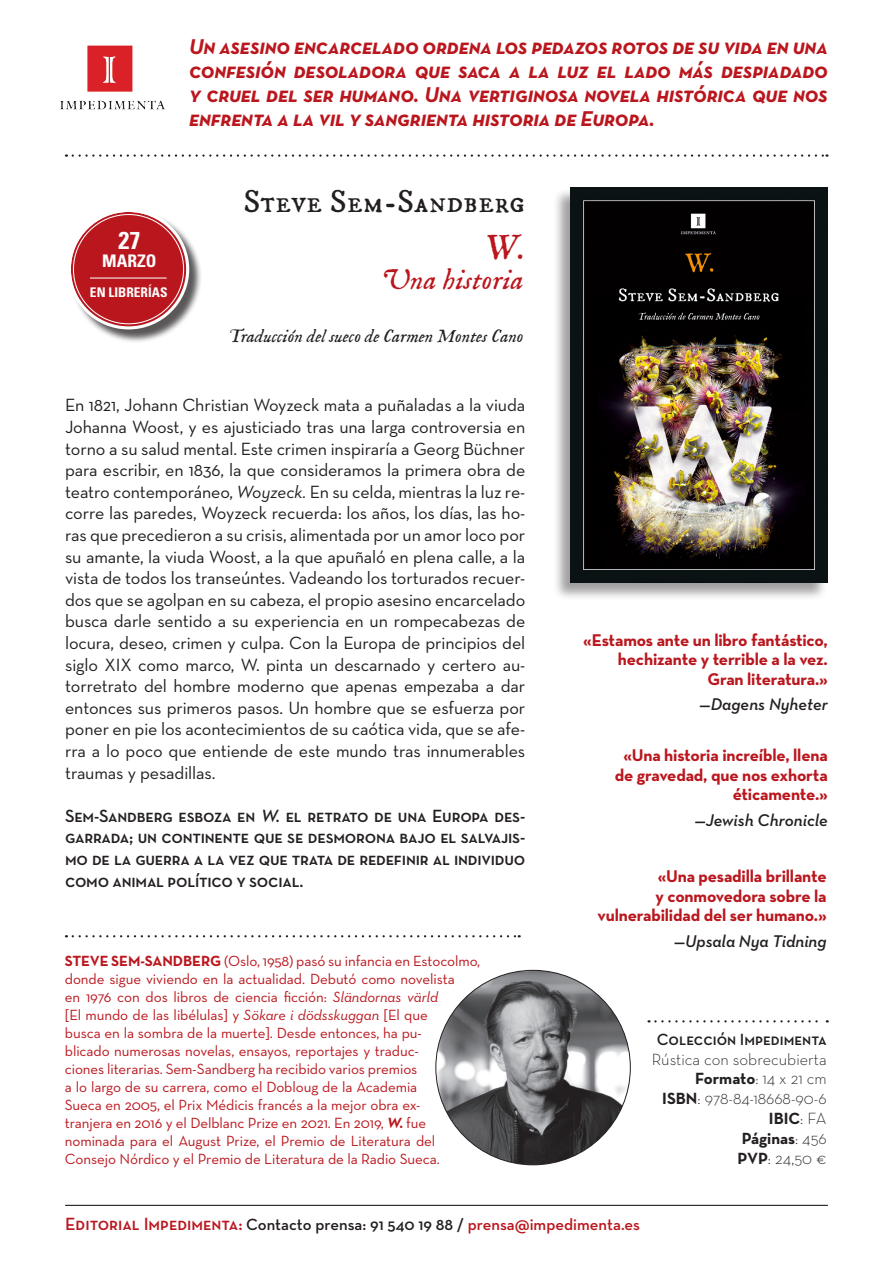
<style>
.page{position:relative;width:893px;height:1263px;background:#fff}
.page>*{position:absolute;margin:0;border:0;box-sizing:border-box;transform-origin:0 0}
.TITULO{font:35.1px "IM FELL English PRO Roman";color:#ba161d}
.TITULO-2{font:32.55px "IM FELL DW Pica SC";letter-spacing:.01em;color:#231f20}
.TITULO-3{font:28.5px "IM FELL English PRO Italic";letter-spacing:.01em;color:#ba161d}
.t1{font:700 condensed 24.45px "Univers LT Std";color:#fff}
.t2{font:21.75px/24px "Neutra Text Bold SC Italic";letter-spacing:-.01em;color:#ba161d;text-align:justify}
.creditos{font:18.15px "IM FELL English PRO Italic";color:#231f20}
.t3{font:18px/21.6px "Neutra Text";letter-spacing:-.005em;color:#231f20;text-align:justify}
.t4{font:18px/21.6px "Neutra Text Demi SC";letter-spacing:-.015em;color:#231f20;text-align:justify}
.t5{font:700 17.25px/19.5px "Neutra Text";letter-spacing:-.01em;color:#ba161d;text-align:right}
.t6{font:italic 600 17.25px "Neutra Text";color:#231f20}
.t7{font:700 condensed 17.25px "Univers LT Std";color:#fff}
.DATOS{font:300 16.5px "Neutra Text";color:#231f20}
.t8{font:600 16.5px "Neutra Text";color:#231f20}
.t9{font:16.5px "Neutra Text Demi SC";color:#231f20}
.DATOS-2{font:700 16.5px "Neutra Text";color:#231f20}
.t10{font:15px/18px "Neutra Text";letter-spacing:-.005em;color:#ba161d}
.t11{font:700 condensed 13.35px "Univers LT Std";color:#fff}
.s1{font-style:italic}
.s2{font-family:"Neutra Text Demi SC Italic Alt"}
.s3{font-family:"Neutra Text Bold SC"}
.s4{font-weight:700;font-style:italic}
.s5{font-style:normal}
.s6{font-weight:700}
.s7{font-family:"Neutra Text Light SC";font-weight:400}
.s8{font-weight:300}
.s9{font-family:"Neutra Text Demi SC";font-weight:400;font-size:18px;color:#ba161d}
.s10{color:#ba161d}
</style>
<div class="page">
<svg style="left:73px;top:154px;width:754px;height:3px"></svg>
<hr style="left:65px;top:1205px;width:763px;height:1px;background:#231f20">
<img style="left:60px;top:45px;width:105px;height:65px">
<div style="left:553px;top:187px;width:275px;height:414px;background:#231f20;opacity:.43"></div>
<img style="left:571px;top:187px;width:257px;height:396px">
<img style="left:436px;top:970px;width:194px;height:195px;border-radius:97px">
<svg style="left:73px;top:935px;width:447px;height:2px"></svg>
<svg style="left:655px;top:1020px;width:173px;height:2px"></svg>
<div style="left:70px;top:211px;width:133px;height:132px;background:#231f20;opacity:.75"></div>
<div style="left:71px;top:212px;width:115px;height:114px;background:#ba161d;border-radius:50%"></div>
<div style="left:68px;top:209px;width:121px;height:120px;border:3px solid #fff;border-radius:50%"></div>
<hr style="left:90px;top:277px;width:77px;height:2px;background:#fff">
<p class="t2" style="left:189px;top:34px;width:640px">Un asesino encarcelado ordena los pedazos rotos de su vida en una confesión desoladora que saca a la luz el lado más despiadado y cruel del ser humano. Una vertiginosa novela histórica que nos enfrenta a la vil y sangrienta historia de Europa.</p>
<p class="t1" style="left:118px;top:225px;width:23px">27</p>
<p class="t7" style="left:102px;top:251px;width:56px">MARZO</p>
<p class="t11" style="left:90px;top:284px;width:79px">EN LIBRERÍAS</p>
<p class="TITULO-2" style="left:243px;top:182px;width:283px">Steve Sem-Sandberg</p>
<p class="TITULO" style="left:484px;top:227px;width:46px">W.</p>
<p class="TITULO-3" style="left:381px;top:263px;width:144px">Una historia</p>
<p class="creditos" style="left:228px;top:326px;width:297px">Traducción del sueco de Carmen Montes Cano</p>
<p class="t3" style="left:65px;top:394px;width:462px">En 1821, Johann Christian Woyzeck mata a puñaladas a la viuda Johanna Woost, y es ajusticiado tras una larga controversia en torno a su salud mental. Este crimen inspiraría a Georg Büchner para escribir, en 1836, la que consideramos la primera obra de teatro contemporáneo, <span class="s1">Woyzeck.</span> En su celda, mientras la luz re&shy;corre las paredes, Woyzeck recuerda: los años, los días, las ho&shy;ras que precedieron a su crisis, alimentada por un amor loco por su amante, la viuda Woost, a la que apuñaló en plena calle, a la vista de todos los transeúntes. Vadeando los torturados recuer&shy;dos que se agolpan en su cabeza, el propio asesino encarcelado busca darle sentido a su experiencia en un rompecabezas de locura, deseo, crimen y culpa. Con la Europa de principios del siglo XIX como marco, W. pinta un descarnado y certero au&shy;torretrato del hombre moderno que apenas empezaba a dar entonces sus primeros pasos. Un hombre que se esfuerza por poner en pie los acontecimientos de su caótica vida, que se afe&shy;rra a lo poco que entiende de este mundo tras innumerables traumas y pesadillas.</p>
<p class="t4" style="left:65px;top:805px;width:462px">Sem-Sandberg esboza en <span class="s2">W.</span> el retrato de una Europa des&shy;garrada; un continente que se desmorona bajo el salvajis&shy;mo de la guerra a la vez que trata de redefinir al individuo como animal político y social.</p>
<p class="t10" style="left:65px;top:951px;width:417px"><span class="s3">STEVE SEM-SANDBERG</span> (Oslo, 1958) pasó su infancia en Estocolmo, donde sigue viviendo en la actualidad. Debutó como novelista<br>en 1976 con dos libros de ciencia ficción: <span class="s1">Sländornas värld<br></span>[El mundo de las libélulas] y <span class="s1">Sökare i dödsskuggan</span> [El que<br>busca en la sombra de la muerte]. Desde entonces, ha pu-<br>blicado numerosas novelas, ensayos, reportajes y traduc-<br>ciones literarias. Sem-Sandberg ha recibido varios premios<br>a lo largo de su carrera, como el Dobloug de la Academia<br>Sueca en 2005, el Prix Médicis francés a la mejor obra ex-<br>tranjera en 2016 y el Delblanc Prize en 2021. En 2019, <span class="s4">W.</span> fue nominada para el August Prize, el Premio de Literatura del Consejo Nórdico y el Premio de Literatura de la Radio Sueca.</p>
<p class="t5" style="left:583px;top:630px;width:246px">«Estamos ante un libro fantástico, hechizante y terrible a la vez.</p>
<p class="t5" style="left:707px;top:669px;width:122px">Gran literatura.»</p>
<p class="t6" style="left:700px;top:694px;width:130px"><span class="s5">—</span>Dagens Nyheter</p>
<p class="t5" style="left:615px;top:745px;width:215px">«Una historia increíble, llena de gravedad, que nos exhorta éticamente.»</p>
<p class="t6" style="left:695px;top:809px;width:135px"><span class="s5">—</span>Jewish Chronicle</p>
<p class="t5" style="left:597px;top:866px;width:231px">«Una pesadilla brillante<br>y conmovedora sobre la vulnerabilidad del ser humano.»</p>
<p class="t6" style="left:674px;top:930px;width:154px"><span class="s5">—</span>Upsala Nya Tidning</p>
<p class="t9" style="left:657px;top:1029px;width:171px">Colección Impedimenta</p>
<p class="DATOS" style="left:652px;top:1049px;width:176px">Rústica con sobrecubierta</p>
<p class="DATOS" style="left:695px;top:1069px;width:133px"><span class="s6">Formato</span>: 14 x 21 cm</p>
<p class="DATOS" style="left:662px;top:1088px;width:166px"><span class="s6">ISBN</span>: 978-84-18668-90-6</p>
<p class="DATOS-2" style="left:769px;top:1108px;width:59px">IBIC<span class="s7">: FA</span></p>
<p class="DATOS-2" style="left:742px;top:1128px;width:87px">Páginas<span class="s8">: 456</span></p>
<p class="DATOS" style="left:737px;top:1148px;width:91px"><span class="s6">PVP</span>: 24,50 €</p>
<p class="t8" style="left:65px;top:1214px;width:576px"><span class="s9">Editorial Impedimenta:</span> Contacto prensa: 91 540 19 88 / <span class="s10">prensa@impedimenta.es</span></p>
</div>
